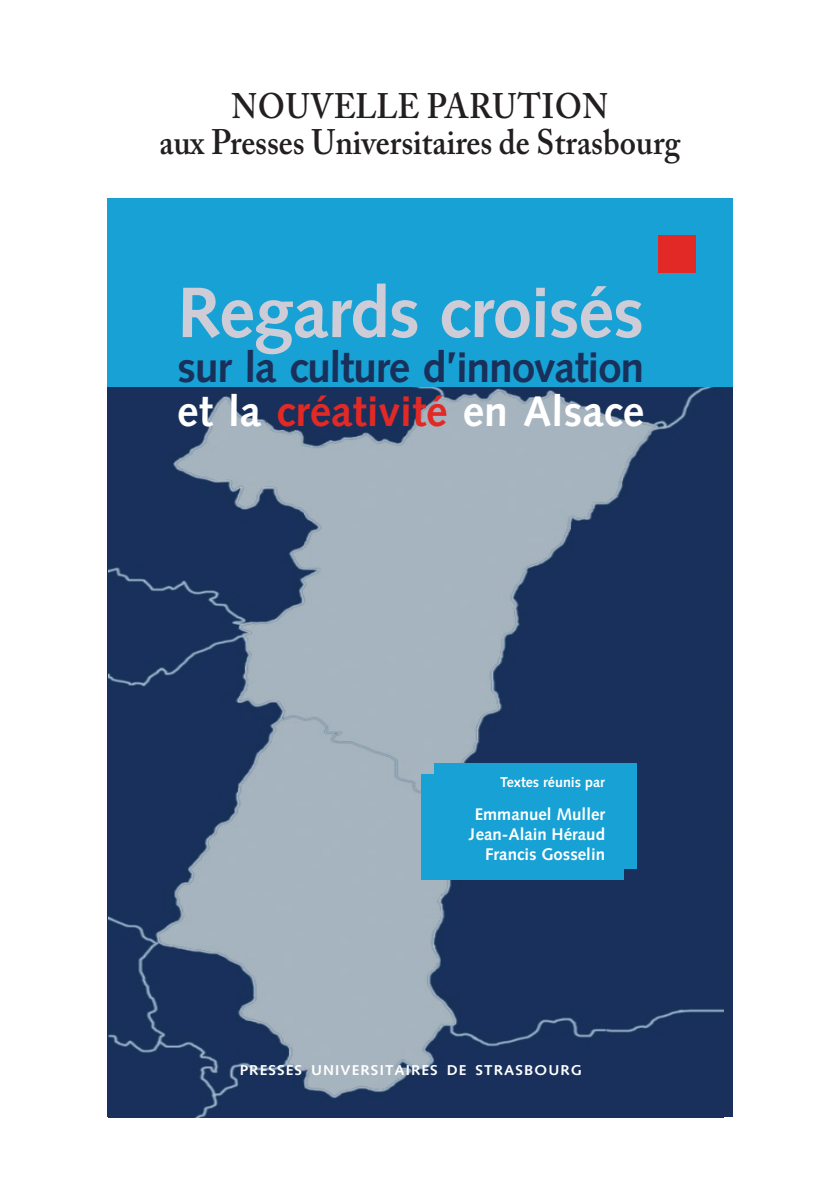
<style>
.page{position:relative;width:840px;height:1191px;background:#fff}
.page>*{position:absolute;margin:0;border:0;box-sizing:border-box;transform-origin:0 0}
.t1{font:700 71.2px "Syntax";letter-spacing:-.015em;color:#cdccd7}
.t2{font:700 42.8px/44px "Syntax";color:#18305a}
.t3{font:600 35.2px/36px "Adobe Caslon Pro";letter-spacing:.03em;color:#231f20;text-align:center;scale:.91 1}
.t4{font:700 16.8px "Syntax";color:#fff}
.t5{font:700 14.2px "Syntax";letter-spacing:.07em;color:#fff;scale:1.07 1}
.t6{font:700 14.2px "Syntax";color:#fff}
.s1{color:#fff}
.s2{color:#e22925}
</style>
<div class="page">
<div style="left:107px;top:198px;width:625px;height:244px;background:#18a1d4"></div>
<img style="left:108px;top:388px;width:615px;height:729px">
<div style="left:657px;top:235px;width:38px;height:38px;background:#e22925"></div>
<div style="left:434px;top:762px;width:202px;height:106px;background:#18a1d4"></div>
<div style="left:420px;top:774px;width:203px;height:106px;background:#18a1d4"></div>
<p class="t3" style="left:159px;top:87px;width:574px">Nouvelle parution<br>aux Presses Universitaires de Strasbourg</p>
<p class="t1" style="left:177px;top:272px;width:468px">Regards croisés</p>
<p class="t2" style="left:177px;top:345px;width:468px">sur la culture d’innovation <span class="s1">et la</span> <span class="s2">créativité</span> <span class="s1">en Alsace</span></p>
<p class="t6" style="left:500px;top:774px;width:106px">Textes réunis par</p>
<p class="t4" style="left:474px;top:804px;width:132px">Emmanuel Muller</p>
<p class="t4" style="left:469px;top:825px;width:137px">Jean-Alain Héraud</p>
<p class="t4" style="left:485px;top:845px;width:121px">Francis Gosselin</p>
<p class="t5" style="left:239px;top:1061px;width:231px">Presses universitaires de Stra</p>
<p class="t5" style="left:515px;top:1061px;width:53px">sbourg</p>
</div>
